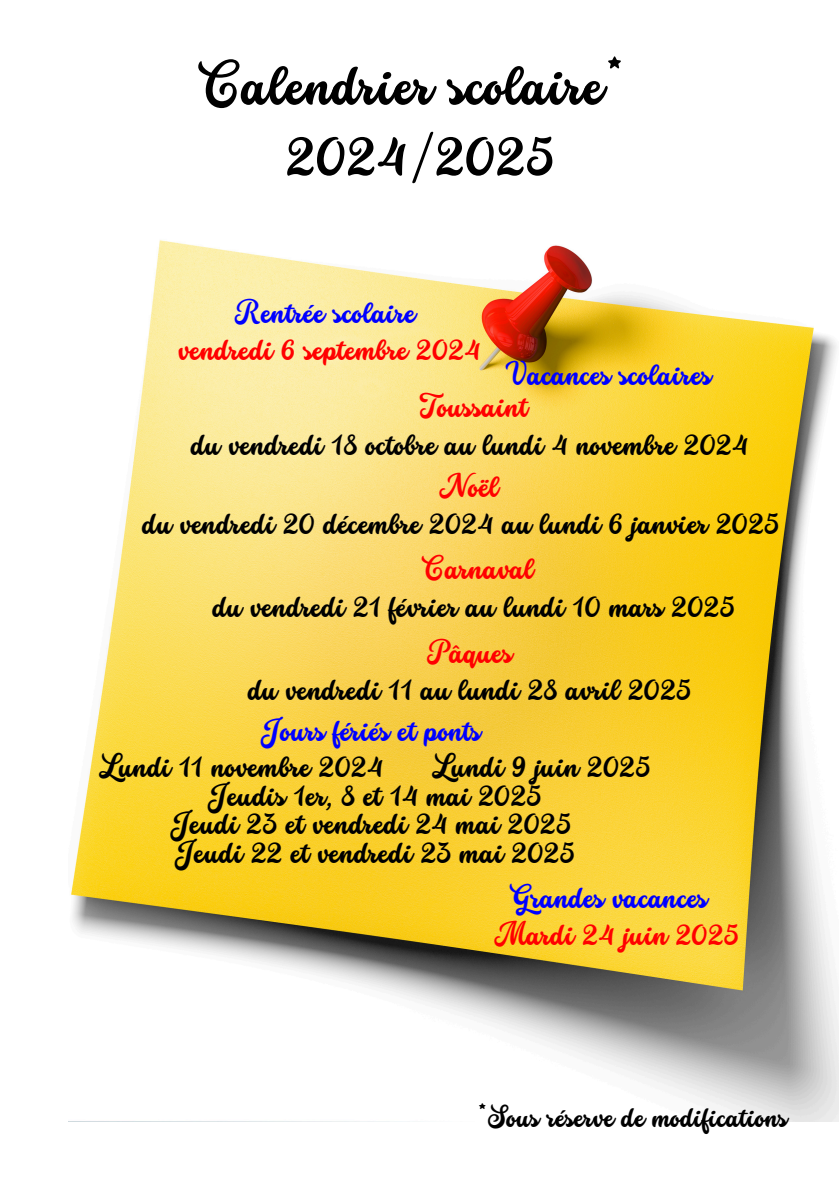
<style>
.page{position:relative;width:839px;height:1191px;background:#fff}
.page>*{position:absolute;margin:0;border:0;box-sizing:border-box;transform-origin:0 0}
.t1{font:800 50.8px/70.8px "Stars Love Bottom";color:#000;text-align:center}
.t2{font:800 27px "Stars Love Bottom";color:#000}
.t3{font:800 27px "Stars Love Bottom";color:#00f}
.t4{font:800 27px "Stars Love Bottom";color:#f00}
.t5{font:800 25px "Stars Love Bottom";color:#000}
</style>
<div class="page">
<img style="left:71px;top:240px;width:767px;height:881px">
<p class="t1" style="left:198px;top:52px;width:429px">Calendrier scolaire*<br>2024/2025</p>
<p class="t3" style="left:235px;top:298px;width:182px">Rentrée scolaire</p>
<p class="t4" style="left:178px;top:335px;width:304px">vendredi 6 septembre 2024</p>
<p class="t4" style="left:420px;top:392px;width:109px">Toussaint</p>
<p class="t2" style="left:191px;top:430px;width:559px">du vendredi 18 octobre au lundi 4 novembre 2024</p>
<p class="t3" style="left:506px;top:360px;width:207px">Vacances scolaires</p>
<p class="t4" style="left:439px;top:472px;width:60px">Noël</p>
<p class="t2" style="left:142px;top:509px;width:638px">du vendredi 20 décembre 2024 au lundi 6 janvier 2025</p>
<p class="t4" style="left:422px;top:554px;width:113px">Carnaval</p>
<p class="t2" style="left:212px;top:592px;width:524px">du vendredi 21 février au lundi 10 mars 2025</p>
<p class="t4" style="left:427px;top:638px;width:86px">Pâques</p>
<p class="t2" style="left:248px;top:675px;width:445px">du vendredi 11 au lundi 28 avril 2025</p>
<p class="t3" style="left:261px;top:716px;width:221px">Jours fériés et ponts</p>
<p class="t2" style="left:99px;top:752px;width:285px">Lundi 11 novembre 2024</p>
<p class="t2" style="left:432px;top:752px;width:220px">Lundi 9 juin 2025</p>
<p class="t2" style="left:208px;top:781px;width:335px">Jeudis 1er, 8 et 14 mai 2025</p>
<p class="t2" style="left:170px;top:809px;width:402px">Jeudi 23 et vendredi 24 mai 2025</p>
<p class="t2" style="left:175px;top:838px;width:401px">Jeudi 22 et vendredi 23 mai 2025</p>
<p class="t3" style="left:510px;top:883px;width:199px">Grandes vacances</p>
<p class="t4" style="left:494px;top:920px;width:246px">Mardi 24 juin 2025</p>
<p class="t5" style="left:477px;top:1103px;width:311px">*Sous réserve de modifications</p>
</div>
